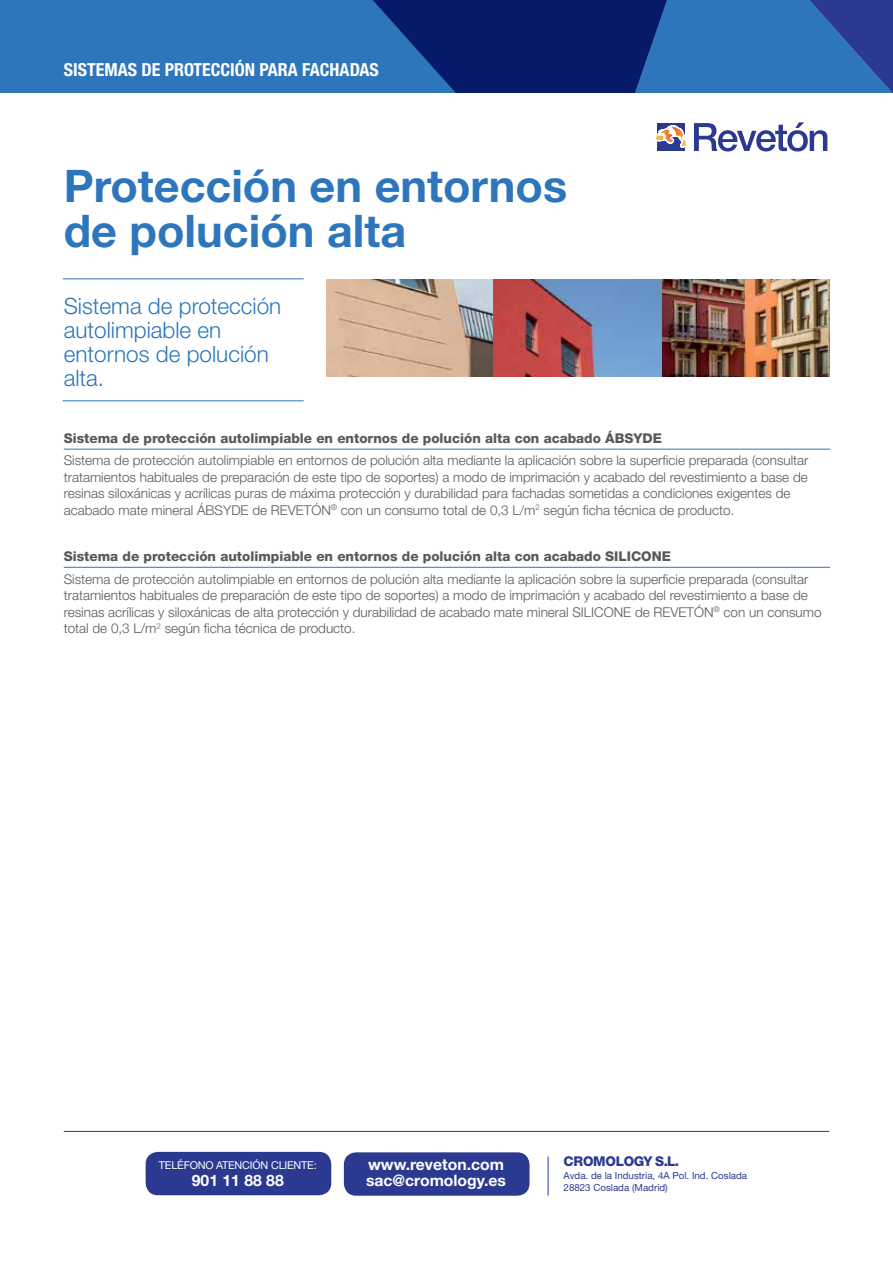
<style>
.page{position:relative;width:893px;height:1263px;background:#fff}
.page>*{position:absolute;margin:0;border:0;box-sizing:border-box;transform-origin:0 0}
.t1{font:700 45px/45px "Helvetica Neue LT Std";color:#2e76bc}
.t2{font:300 22.5px/24px "Helvetica Neue LT Std";color:#2e76bc}
.t3{font:700 condensed 18px "Helvetica Neue LT Std";color:#fff}
.t4{font:700 15.75px/17px "Helvetica Neue LT Std";color:#fff}
.t5{font:300 13.5px/16.5px "Helvetica Neue LT Std";color:#58595b}
.t6{font:800 13.5px "Helvetica Neue LT Std";color:#58595b}
.t7{font:800 13.5px "Helvetica Neue LT Std";letter-spacing:-.02em;color:#2b3990}
.t8{font:10.8px "Helvetica Neue LT Std";letter-spacing:-.015em;color:#fff}
.t9{font:9.75px/11.2px "Helvetica Neue LT Std";color:#2b3990}
</style>
<div class="page">
<div style="left:0;top:0;width:353px;height:93px;background:#2e76bc"></div>
<svg style="left:353px;top:0;width:540px;height:93px;background:#1c4995"></svg>
<div style="left:657px;top:123px;width:28px;height:28px;background:#2b3990"></div>
<svg style="left:694px;top:122px;width:133px;height:30px"></svg>
<svg style="left:656px;top:125px;width:31px;height:23px"></svg>
<img style="left:326px;top:279px;width:503px;height:98px">
<hr style="left:63px;top:401px;width:241px;height:1px;background:#2e76bc">
<hr style="left:63px;top:279px;width:241px;height:1px;background:#2e76bc">
<hr style="left:64px;top:449px;width:766px;height:1px;background:#2e76bc">
<hr style="left:64px;top:567px;width:766px;height:1px;background:#2e76bc">
<hr style="left:64px;top:1131px;width:765px;height:1px;background:#2b3990">
<hr style="left:548px;top:1156px;width:1px;height:39px;background:#2b3990">
<div style="left:344px;top:1152px;width:185px;height:44px;background:#2b3990;border-radius:12px"></div>
<div style="left:146px;top:1152px;width:185px;height:43px;background:#2b3990;border-radius:12px"></div>
<h3 class="t3" style="left:64px;top:58px;width:316px">SISTEMAS DE PROTECCIÓN PARA FACHADAS</h3>
<h1 class="t1" style="left:64px;top:163px;width:505px">Protección en entornos de polución alta</h1>
<h2 class="t2" style="left:64px;top:294px;width:219px">Sistema de protección autolimpiable en entornos de polución alta.</h2>
<p class="t6" style="left:64px;top:430px;width:600px">Sistema de protección autolimpiable en entornos de polución alta con acabado ÁBSYDE</p>
<p class="t5" style="left:64px;top:452px;width:746px">Sistema de protección autolimpiable en entornos de polución alta mediante la aplicación sobre la superficie preparada (consultar tratamientos habituales de preparación de este tipo de soportes) a modo de imprimación y acabado del revestimiento a base de resinas siloxánicas y acrílicas puras de máxima protección y durabilidad para fachadas sometidas a condiciones exigentes de acabado mate mineral ÁBSYDE de REVETÓN<sup>®</sup> con un consumo total de 0,3 L/m<sup>2</sup> según ficha técnica de producto.</p>
<p class="t6" style="left:64px;top:548px;width:609px">Sistema de protección autolimpiable en entornos de polución alta con acabado SILICONE</p>
<p class="t5" style="left:64px;top:570px;width:759px">Sistema de protección autolimpiable en entornos de polución alta mediante la aplicación sobre la superficie preparada (consultar tratamientos habituales de preparación de este tipo de soportes) a modo de imprimación y acabado del revestimiento a base de resinas acrílicas y siloxánicas de alta protección y durabilidad de acabado mate mineral SILICONE de REVETÓN<sup>®</sup> con un consumo total de 0,3 L/m<sup>2</sup> según ficha técnica de producto.</p>
<p class="t8" style="left:159px;top:1158px;width:159px">TELÉFONO ATENCIÓN CLIENTE:</p>
<p class="t4" style="left:192px;top:1171px;width:93px">901 11 88 88</p>
<p class="t4" style="left:366px;top:1155px;width:142px">www.reveton.com sac@cromology.es</p>
<p class="t7" style="left:564px;top:1153px;width:117px">CROMOLOGY S.L.</p>
<p class="t9" style="left:564px;top:1170px;width:185px">Avda. de la Industria, 4A Pol. Ind. Coslada<br>28823 Coslada (Madrid)</p>
</div>
